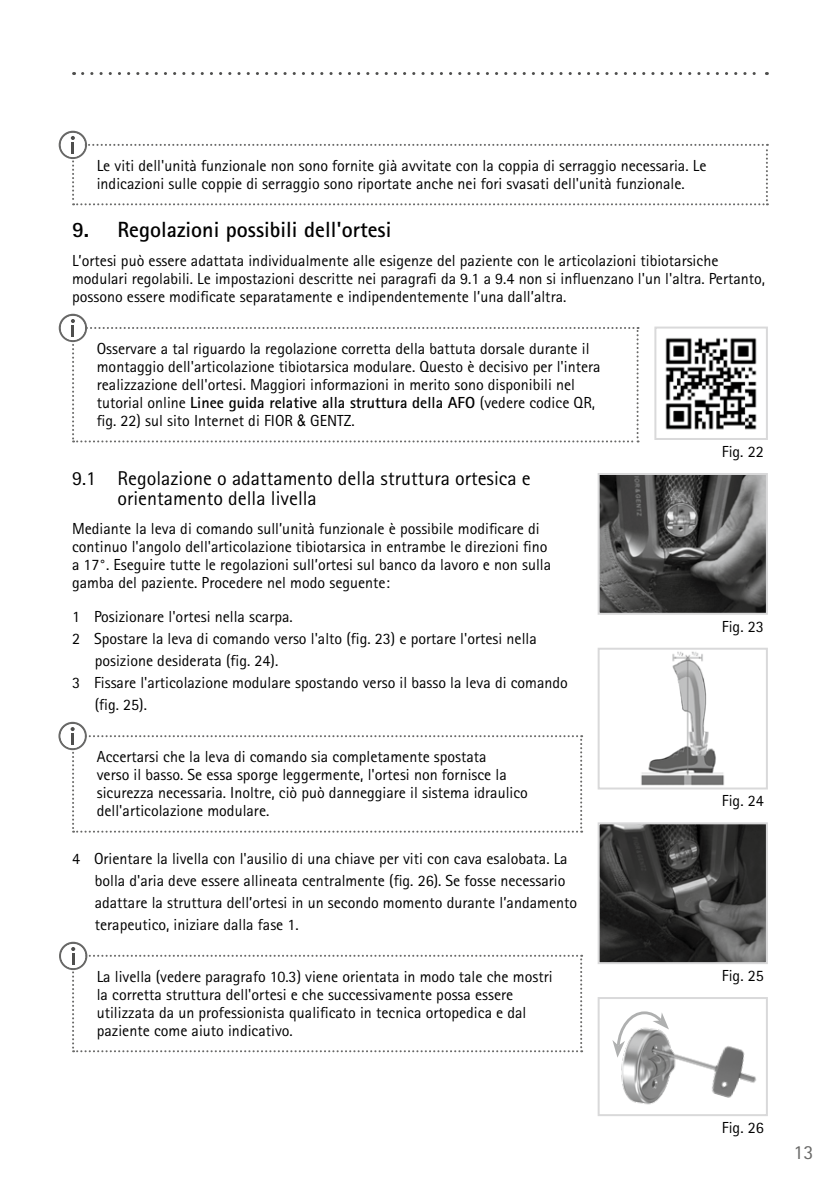
<style>
.page{position:relative;width:840px;height:1191px;background:#fff}
.page>*{position:absolute;margin:0;border:0;box-sizing:border-box;transform-origin:0 0}
.t1{font:700 22px "Rotis Sans Serif Pro";color:#000}
.t2{font:20px/20px "Rotis Sans Serif Pro";color:#000}
.t3{font:20px "Rotis Sans Serif Pro";color:#686867}
.t4{font:16px/18px "Rotis Sans Serif Pro";color:#000}
.s1{font-weight:700}
.s2{font-family:"Arial Narrow"}
</style>
<div class="page">
<svg style="left:59px;top:314px;width:579px;height:128px"></svg>
<svg style="left:58px;top:722px;width:524px;height:110px"></svg>
<svg style="left:59px;top:941px;width:523px;height:111px"></svg>
<svg style="left:59px;top:131px;width:708px;height:74px"></svg>
<svg style="left:82px;top:72px;width:685px;height:3px"></svg>
<img style="left:665px;top:338px;width:92px;height:92px">
<div style="left:654px;top:326px;width:113px;height:114px;border:2px solid #d9d9da"></div>
<img style="left:600px;top:476px;width:164px;height:136px">
<div style="left:597px;top:473px;width:170px;height:142px;border:2px solid #d9d9da"></div>
<img style="left:641px;top:651px;width:84px;height:135px">
<div style="left:597px;top:647px;width:170px;height:142px;border:2px solid #d9d9da"></div>
<img style="left:600px;top:825px;width:164px;height:136px">
<div style="left:597px;top:822px;width:170px;height:142px;border:2px solid #d9d9da"></div>
<svg style="left:612px;top:1011px;width:54px;height:46px"></svg>
<div style="left:597px;top:997px;width:170px;height:119px;border:2px solid #d9d9da"></div>
<img style="left:619px;top:1026px;width:31px;height:79px">
<img style="left:636px;top:1021px;width:121px;height:83px">
<p class="t4" style="left:97px;top:157px;width:610px">Le viti dell'unità funzionale non sono fornite già avvitate con la coppia di serraggio necessaria. Le indicazioni sulle coppie di serraggio sono riportate anche nei fori svasati dell'unità funzionale.</p>
<h1 class="t1" style="left:72px;top:215px;width:321px">9. Regolazioni possibili dell'ortesi</h1>
<p class="t4" style="left:72px;top:252px;width:694px">L’ortesi può essere adattata individualmente alle esigenze del paziente con le articolazioni tibiotarsiche modulari regolabili. Le impostazioni descritte nei paragrafi da 9.1 a 9.4 non si influenzano l'un l'altra. Pertanto, possono essere modificate separatamente e indipendentemente l’una dall’altra.</p>
<p class="t4" style="left:97px;top:340px;width:505px">Osservare a tal riguardo la regolazione corretta della battuta dorsale durante il montaggio dell'articolazione tibiotarsica modulare. Questo è decisivo per l'intera realizzazione dell'ortesi. Maggiori informazioni in merito sono disponibili nel tutorial online <span class="s1">Linee guida relative alla struttura della AFO</span> (vedere codice QR, fig. 22) sul sito Internet di FIOR <span class="s2">&amp;</span> GENTZ.</p>
<p class="t2" style="left:117px;top:468px;width:414px;text-indent:-45px">9.1 Regolazione o adattamento della struttura ortesica e orientamento della livella</p>
<p class="t4" style="left:72px;top:520px;width:480px">Mediante la leva di comando sull’unità funzionale è possibile modificare di continuo l'angolo dell'articolazione tibiotarsica in entrambe le direzioni fino a 17°. Eseguire tutte le regolazioni sull’ortesi sul banco da lavoro e non sulla gamba del paziente. Procedere nel modo seguente:</p>
<p class="t4" style="left:72px;top:607px;width:222px">1 Posizionare l'ortesi nella scarpa.</p>
<p class="t4" style="left:72px;top:629px;width:466px">2 Spostare la leva di comando verso l'alto (fig. 23) e portare l'ortesi nella</p>
<p class="t4" style="left:95px;top:651px;width:185px">posizione desiderata (fig. 24).</p>
<p class="t4" style="left:72px;top:673px;width:497px">3 Fissare l'articolazione modulare spostando verso il basso la leva di comando</p>
<p class="t4" style="left:95px;top:695px;width:54px">(fig. 25).</p>
<p class="t4" style="left:97px;top:748px;width:432px">Accertarsi che la leva di comando sia completamente spostata<br>verso il basso. Se essa sporge leggermente, l'ortesi non fornisce la sicurezza necessaria. Inoltre, ciò può danneggiare il sistema idraulico dell'articolazione modulare.</p>
<p class="t4" style="left:95px;top:847px;width:483px;line-height:22px;text-indent:-23px">4 Orientare la livella con l'ausilio di una chiave per viti con cava esalobata. La bolla d'aria deve essere allineata centralmente (fig. 26). Se fosse necessario adattare la struttura dell’ortesi in un secondo momento durante l’andamento terapeutico, iniziare dalla fase 1.</p>
<p class="t4" style="left:97px;top:967px;width:457px">La livella (vedere paragrafo 10.3) viene orientata in modo tale che mostri la corretta struttura dell'ortesi e che successivamente possa essere utilizzata da un professionista qualificato in tecnica ortopedica e dal paziente come aiuto indicativo.</p>
<p class="t4" style="left:721px;top:442px;width:43px">Fig. 22</p>
<p class="t4" style="left:721px;top:617px;width:43px">Fig. 23</p>
<p class="t4" style="left:721px;top:792px;width:43px">Fig. 24</p>
<p class="t4" style="left:721px;top:966px;width:43px">Fig. 25</p>
<p class="t4" style="left:721px;top:1118px;width:43px">Fig. 26</p>
<p class="t3" style="left:793px;top:1140px;width:21px">13</p>
</div>
